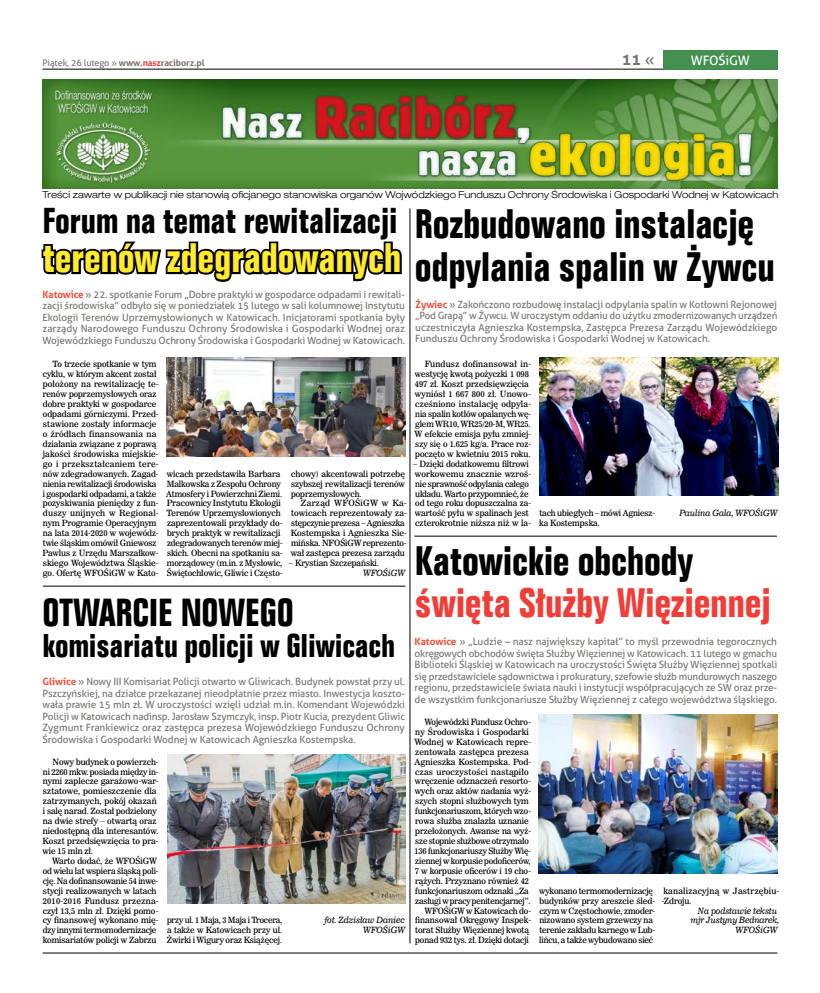
<style>
.page{position:relative;width:820px;height:993px;background:#fff}
.page>*{position:absolute;margin:0;border:0;box-sizing:border-box;transform-origin:0 0}
.t1{font:40px/42px "Folio Bd Cn EU Normal";letter-spacing:-.01em;color:#000}
.t2{font:40px "Folio Bd Cn EU Normal";letter-spacing:-.01em;color:#f13d37}
.t3{font:40px "Folio Bd Cn EU Normal";letter-spacing:-.01em;color:#ffea2c}
.t4{font:38px "Folio Bd Cn EU Normal";letter-spacing:-.01em;color:#000}
.t5{font:35px "Folio Bd Cn EU Normal";letter-spacing:-.01em;color:#000}
.t6{font:32px "Folio Bd Cn EU Normal";letter-spacing:-.01em;color:#000}
.t7{font:700 16px "Aller";color:#787370}
.t8{font:13px "Aller";letter-spacing:-.01em;color:#fff}
.t9{font:10px/11.5px "Aller";letter-spacing:-.01em;color:#787370;text-align:justify}
.t10{font:300 expanded 9.6px "Helvetica Neue LT Pro";letter-spacing:-.005em;color:#000}
.t11{font:9px "Aller";letter-spacing:-.01em;color:#787370}
.t12{font:8.5px/9.9px "News 706 EU";letter-spacing:-.01em;color:#000}
.t13{font:italic 8.5px/9.9px "News 706 EU";letter-spacing:-.01em;color:#000;text-align:right}
.t14{font:8.5px/9.9px "News 706 EU";letter-spacing:.02em;color:#000}
.s1{font-weight:700}
.s2{font-weight:700;color:#f13d37}
.s3{font-weight:400}
.s4{font-weight:700;color:#f14f3a}
</style>
<div class="page">
<hr style="left:43px;top:952px;width:734px;height:1px;background:#000">
<hr style="left:43px;top:69px;width:734px;height:1px;background:#000">
<div style="left:663px;top:50px;width:114px;height:19px;background:#449051"></div>
<hr style="left:414px;top:535px;width:362px;height:1px;background:#000">
<hr style="left:43px;top:585px;width:362px;height:1px;background:#000">
<img style="left:43px;top:80px;width:733px;height:109px">
<svg style="left:41px;top:241px;width:361px;height:41px"></svg>
<img style="left:167px;top:357px;width:238px;height:99px">
<hr style="left:409px;top:208px;width:1px;height:735px;background:#000">
<img style="left:167px;top:754px;width:238px;height:149px">
<img style="left:539px;top:357px;width:238px;height:139px">
<img style="left:538px;top:714px;width:239px;height:159px">
<p class="t11" style="left:43px;top:57px;width:164px">Piątek, 26 lutego » <span class="s1">www.</span><span class="s2">nasz</span><span class="s1">raciborz.pl</span></p>
<h3 class="t7" style="left:621px;top:50px;width:34px">11 <span class="s3">«</span></h3>
<h3 class="t8" style="left:690px;top:52px;width:60px">WFOŚiGW</h3>
<p class="t10" style="left:42px;top:189px;width:737px">Treści zawarte w publikacji nie stanowią oficjanego stanowiska organów Wojwódzkiego Funduszu Ochrony Środowiska i Gospodarki Wodnej w Katowicach</p>
<h3 class="t5" style="left:43px;top:198px;width:356px">Forum na temat rewitalizacji</h3>
<h1 class="t3" style="left:43px;top:232px;width:360px">terenów zdegradowanych</h1>
<p class="t9" style="left:43px;top:288px;width:364px"><span class="s4">Katowice</span> » 22. spotkanie Forum „Dobre praktyki w gospodarce odpadami i rewitali&shy;zacji środowiska” odbyło się w poniedziałek 15 lutego w sali kolumnowej Instytutu Ekologii Terenów Uprzemysłowionych w Katowicach. Inicjatorami spotkania były zarządy Narodowego Funduszu Ochrony Środowiska i Gospodarki Wodnej oraz Wojewódzkiego Funduszu Ochrony Środowiska i Gospodarki Wodnej w Katowicach.</p>
<h1 class="t1" style="left:415px;top:204px;width:361px">Rozbudowano instalację odpylania spalin w Żywcu</h1>
<p class="t9" style="left:415px;top:298px;width:363px"><span class="s4">Żywiec</span> » Zakończono rozbudowę instalacji odpylania spalin w Kotłowni Rejonowej „Pod Grapą” w Żywcu. W uroczystym oddaniu do użytku zmodernizowanych urządzeń uczestniczyła Agnieszka Kostempska, Zastępca Prezesa Zarządu Wojewódzkiego Funduszu Ochrony Środowiska i Gospodarki Wodnej w Katowicach.</p>
<p class="t12" style="left:43px;top:360px;width:118px;text-indent:10px">To trzecie spotkanie w tym cyklu, w którym akcent został położony na rewitalizację te&shy;renów poprzemysłowych oraz dobre praktyki w gospodarce odpadami górniczymi. Przed&shy;stawione zostały informacje o źródłach finansowania na działania związane z poprawą jakości środowiska miejskie&shy;go i przekształcaniem tere&shy;nów zdegradowanych. Zagad&shy;nienia rewitalizacji środowiska i gospodarki odpadami, a także pozyskiwania pieniędzy z fun&shy;duszy unijnych w Regional&shy;nym Programie Operacyjnym na lata 2014-2020 w wojewódz&shy;twie śląskim omówił Gniewosz<br>Pawlus z Urzędu Marszałkow&shy;skiego Województwa Śląskie&shy;go. Ofertę WFOŚiGW w Kato-</p>
<p class="t12" style="left:414px;top:360px;width:118px;text-indent:10px">Fundusz dofinansował in&shy;westycję kwotą pożyczki 1 098<br>497 zł. Koszt przedsięwzięcia wyniósł 1 667 800 zł. Unowo&shy;cześniono instalację odpyla&shy;nia spalin kotłów opalanych wę&shy;glem WR10, WR25/20-M, WR25.<br>W efekcie emisja pyłu zmniej&shy;szy się o 1.625 kg/a. Prace roz&shy;poczęto w kwietniu 2015 roku.</p>
<p class="t12" style="left:413px;top:459px;width:119px">– Dzięki dodatkowemu filtrowi workowemu znacznie wzroś&shy;nie sprawność odpylania całego układu. Warto przypomnieć, że od tego roku dopuszczalna za&shy;wartość pyłu w spalinach jest czterokrotnie niższa niż w la-</p>
<p class="t12" style="left:166px;top:469px;width:118px">wicach przedstawiła Barbara<br>Malkowska z Zespołu Ochrony<br>Atmosfery i Powierzchni Ziemi.<br>Pracownicy Instytutu Ekologii<br>Terenów Uprzemysłowionych zaprezentowali przykłady do&shy;brych praktyk w rewitalizacji zdegradowanych terenów miej&shy;skich. Obecni na spotkaniu sa&shy;morządowcy (m.in. z Mysłowic,<br>Świętochłowic, Gliwic i Często-</p>
<p class="t12" style="left:291px;top:469px;width:115px;text-align:justify">chowy) akcentowali potrzebę szybszej rewitalizacji terenów poprzemysłowych.</p>
<p class="t12" style="left:291px;top:498px;width:118px;text-indent:10px">Zarząd WFOŚiGW w Ka&shy;towicach reprezentowały za&shy;stępczynie prezesa – Agnieszka<br>Kostempska i Agnieszka Sie&shy;mińska. NFOŚiGW reprezento&shy;wał zastępca prezesa zarządu</p>
<p class="t12" style="left:289px;top:558px;width:91px">– Krystian Szczepański.</p>
<p class="t13" style="left:363px;top:568px;width:44px">WFOŚiGW</p>
<p class="t12" style="left:539px;top:508px;width:117px">tach ubiegłych – mówi Agniesz&shy;ka Kostempska.</p>
<p class="t13" style="left:679px;top:508px;width:100px">Paulina Gala, WFOŚiGW</p>
<h1 class="t1" style="left:415px;top:540px;width:280px">Katowickie obchody</h1>
<h1 class="t2" style="left:415px;top:577px;width:357px">święta Służby Więziennej</h1>
<h2 class="t4" style="left:43px;top:588px;width:253px">OTWARCIE NOWEGO</h2>
<h3 class="t6" style="left:43px;top:625px;width:354px">komisariatu policji w Gliwicach</h3>
<p class="t9" style="left:414px;top:636px;width:364px"><span class="s4">Katowice</span> » „Ludzie – nasz największy kapitał” to myśl przewodnia tegorocznych okręgowych obchodów święta Służby Więziennej w Katowicach. 11 lutego w gmachu Biblioteki Śląskiej w Katowicach na uroczystości Święta Służby Więziennej spotkali się przedstawiciele sądownictwa i prokuratury, szefowie służb mundurowych naszego regionu, przedstawiciele świata nauki i instytucji współpracujących ze SW oraz prze&shy;de wszystkim funkcjonariusze Służby Więziennej z całego województwa śląskiego.</p>
<p class="t9" style="left:43px;top:675px;width:364px"><span class="s4">Gliwice</span> » Nowy III Komisariat Policji otwarto w Gliwicach. Budynek powstał przy ul.<br>Pszczyńskiej, na działce przekazanej nieodpłatnie przez miasto. Inwestycja koszto&shy;wała prawie 15 mln zł. W uroczystości wzięli udział m.in. Komendant Wojewódzki Policji w Katowicach nadinsp. Jarosław Szymczyk, insp. Piotr Kucia, prezydent Gliwic Zygmunt Frankiewicz oraz zastępca prezesa Wojewódzkiego Funduszu Ochrony Środowiska i Gospodarki Wodnej w Katowicach Agnieszka Kostempska.</p>
<p class="t12" style="left:414px;top:717px;width:118px;text-align:right">Wojewódzki Fundusz Ochro&shy;ny Środowiska i Gospodarki<br>Wodnej w Katowicach repre&shy;zentowała zastępca prezesa<br>Agnieszka Kostempska. Pod&shy;czas uroczystości nastąpiło wręczenie odznaczeń resorto&shy;wych oraz aktów nadania wyż&shy;szych stopni służbowych tym funkcjonariuszom, których wzo&shy;rowa służba znalazła uznanie przełożonych. Awanse na wyż&shy;sze stopnie służbowe otrzymało<br>136 funkcjonariuszy Służby Wię&shy;ziennej w korpusie podoficerów,<br>7 w korpusie oficerów i 19 cho&shy;rążych. Przyznano również 42 funkcjonariuszom odznaki „Za zasługi w pracy penitencjarnej”.<br>WFOŚiGW w Katowicach do&shy;finansował Okręgowy Inspek&shy;torat Służby Więziennej kwotą ponad 932 tys. zł. Dzięki dotacji</p>
<p class="t12" style="left:43px;top:756px;width:118px;text-indent:10px">Nowy budynek o powierzch&shy;ni 2260 mkw. posiada między in&shy;nymi zaplecze garażowo-war&shy;sztatowe, pomieszczenie dla zatrzymanych, pokój okazań i salę narad. Został podzielony na dwie strefy – otwartą oraz niedostępną dla interesantów.<br>Koszt przedsięwzięcia to pra&shy;wie 15 mln zł.</p>
<p class="t12" style="left:43px;top:856px;width:117px;text-indent:9px">Warto dodać, że WFOŚiGW od wielu lat wspiera śląską poli&shy;cję. Na dofinansowanie 54 inwe&shy;stycji realizowanych w latach<br>2010-2016 Fundusz przezna&shy;czył 13,5 mln zł. Dzięki pomo&shy;cy finansowej wykonano mię&shy;dzy innymi termomodernizacje komisariatów policji w Zabrzu</p>
<p class="t12" style="left:539px;top:885px;width:117px">wykonano termomodernizację budynków przy areszcie śled&shy;czym w Częstochowie, zmoder&shy;nizowano system grzewczy na terenie zakładu karnego w Lub&shy;lińcu, a także wybudowano sieć</p>
<p class="t14" style="left:661px;top:885px;width:119px">kanalizacyjną w Jastrzębiu--Zdroju.</p>
<p class="t13" style="left:690px;top:905px;width:90px">Na podstawie tekstu mjr Justyny Bednarek,<br>WFOŚiGW</p>
<p class="t12" style="left:167px;top:915px;width:117px;text-align:justify">przy ul. 1 Maja, 3 Maja i Trocera, a także w Katowicach przy ul.<br>Żwirki i Wigury oraz Książęcej.</p>
<p class="t13" style="left:324px;top:915px;width:82px">fot. Zdzisław Daniec<br>WFOŚiGW</p>
</div>
